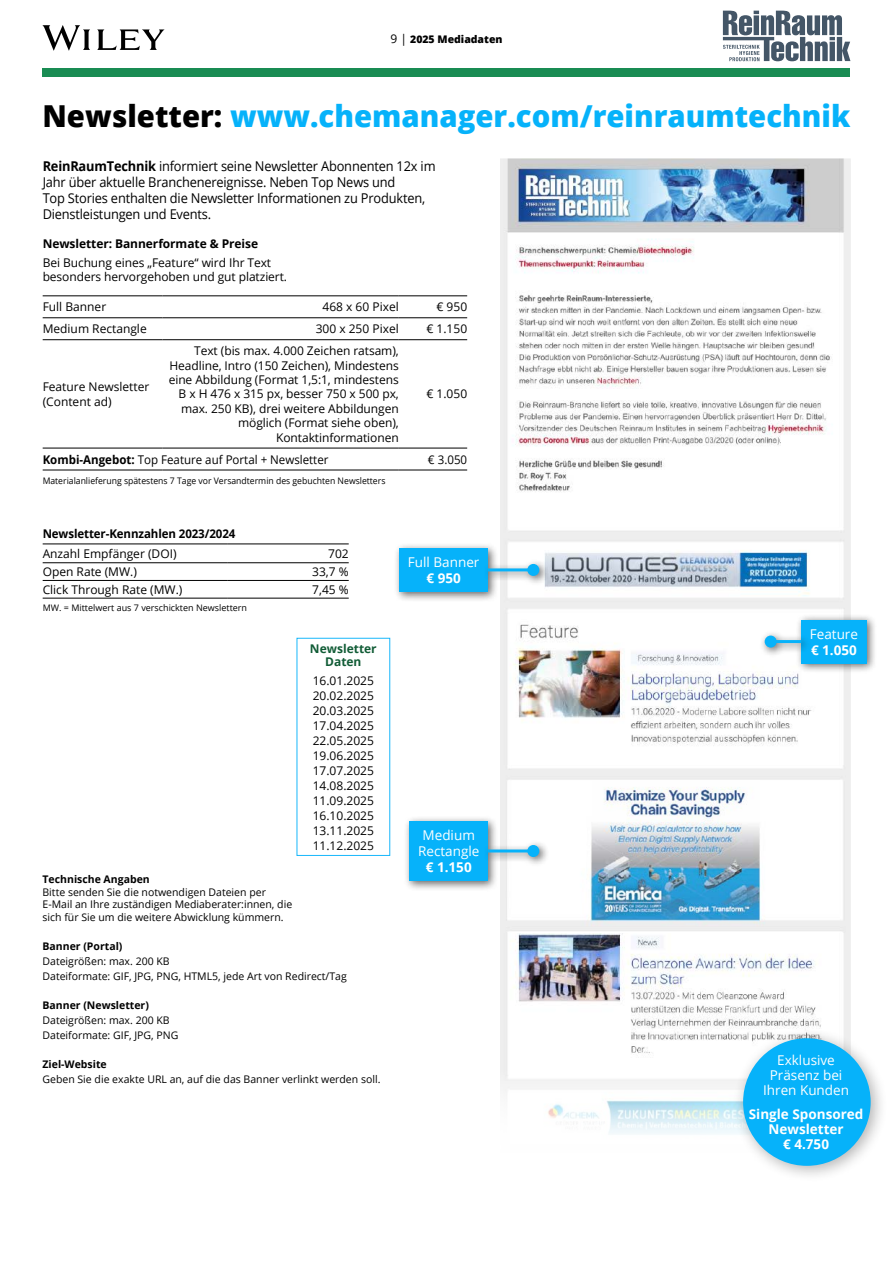
<style>
.page{position:relative;width:893px;height:1263px;background:#fff}
.page>*{position:absolute;margin:0;border:0;box-sizing:border-box;transform-origin:0 0}
.t1{font:800 30.3px "Open Sans";color:#06b2fa}
.t2{font:13.5px/16.2px "Open Sans";letter-spacing:-.015em;color:#000;scale:.95 1}
.t3{font:13.5px/15px "Open Sans";color:#fff;text-align:center}
.t4{font:700 13.5px/15px "Open Sans";color:#fff;text-align:center}
.t5{font:12px/15px "Open Sans";letter-spacing:-.005em;color:#000}
.t6{font:12px "Open Sans";letter-spacing:-.005em;color:#000;scale:.96 1}
.t7{font:700 12px "Open Sans";letter-spacing:-.005em;color:#000}
.t8{font:700 12px "Open Sans";letter-spacing:-.005em;color:#000;scale:.96 1}
.t9{font:700 12px "Open Sans";color:#115c36}
.t10{font:10.5px/12.6px "Open Sans";color:#000}
.t11{font:700 10.5px "Open Sans";color:#000}
.t12{font:800 10.5px "Open Sans";color:#000}
.t13{font:9px "Open Sans";color:#000;scale:.96 1}
.t14{font:9px "Open Sans";color:#000}
.s1{font-weight:400;font-size:12px}
.s2{color:#000}
.s3{font-weight:700}
</style>
<div class="page">
<svg style="left:723px;top:11px;width:127px;height:50px"></svg>
<div style="left:43px;top:68px;width:807px;height:9px;background:#198c53"></div>
<svg style="left:43px;top:25px;width:121px;height:26px"></svg>
<hr style="left:43px;top:544px;width:184px;height:1px;background:#000">
<hr style="left:227px;top:544px;width:122px;height:1px;background:#000">
<hr style="left:43px;top:562px;width:184px;height:1px;background:#000">
<hr style="left:227px;top:562px;width:122px;height:1px;background:#000">
<hr style="left:43px;top:580px;width:184px;height:1px;background:#000">
<hr style="left:227px;top:580px;width:122px;height:1px;background:#000">
<hr style="left:43px;top:598px;width:184px;height:1px;background:#000">
<hr style="left:227px;top:598px;width:122px;height:1px;background:#000">
<img style="left:500px;top:159px;width:350px;height:975px">
<div style="left:732px;top:1027px;width:156px;height:156px;background:#000;opacity:.3"></div>
<div style="left:743px;top:1038px;width:128px;height:128px;background:#06b2fa;border-radius:50%"></div>
<div style="left:393px;top:542px;width:105px;height:60px;background:#000;opacity:.6"></div>
<div style="left:399px;top:548px;width:89px;height:44px;background:#06b2fa"></div>
<div style="left:482px;top:558px;width:67px;height:28px;background:#000;opacity:.6"></div>
<hr style="left:488px;top:568px;width:45px;height:3px;background:#06b2fa">
<div style="left:527px;top:564px;width:12px;height:12px;background:#06b2fa;border-radius:50%"></div>
<img style="left:501px;top:766px;width:349px;height:166px">
<div style="left:403px;top:815px;width:95px;height:76px;background:#000;opacity:.6"></div>
<div style="left:410px;top:821px;width:78px;height:60px;background:#06b2fa"></div>
<div style="left:482px;top:839px;width:67px;height:28px;background:#000;opacity:.6"></div>
<hr style="left:488px;top:849px;width:45px;height:3px;background:#06b2fa">
<div style="left:527px;top:845px;width:12px;height:12px;background:#06b2fa;border-radius:50%"></div>
<hr style="left:43px;top:448px;width:119px;height:1px;background:#000">
<hr style="left:162px;top:448px;width:237px;height:1px;background:#000">
<hr style="left:43px;top:470px;width:119px;height:1px;background:#000">
<hr style="left:162px;top:470px;width:237px;height:1px;background:#000">
<hr style="left:43px;top:296px;width:119px;height:1px;background:#000">
<hr style="left:162px;top:296px;width:237px;height:1px;background:#000">
<hr style="left:399px;top:296px;width:68px;height:1px;background:#000">
<hr style="left:43px;top:317px;width:119px;height:1px;background:#000">
<hr style="left:162px;top:317px;width:237px;height:1px;background:#000">
<hr style="left:399px;top:317px;width:68px;height:1px;background:#000">
<hr style="left:43px;top:339px;width:119px;height:1px;background:#000">
<hr style="left:162px;top:339px;width:237px;height:1px;background:#000">
<hr style="left:399px;top:339px;width:68px;height:1px;background:#000">
<hr style="left:399px;top:448px;width:68px;height:1px;background:#000">
<hr style="left:399px;top:470px;width:68px;height:1px;background:#000">
<div style="left:795px;top:614px;width:82px;height:60px;background:#000;opacity:.6"></div>
<div style="left:801px;top:620px;width:65px;height:43px;background:#06b2fa"></div>
<div style="left:759px;top:630px;width:52px;height:27px;background:#000;opacity:.6"></div>
<hr style="left:771px;top:640px;width:30px;height:3px;background:#06b2fa">
<div style="left:765px;top:635px;width:12px;height:12px;background:#06b2fa;border-radius:50%"></div>
<div style="left:297px;top:638px;width:93px;height:218px;border:1px solid #18b7fb"></div>
<p class="t12" style="left:390px;top:31px;width:114px"><span class="s1">9 |</span> 2025 Mediadaten</p>
<h1 class="t1" style="left:43px;top:93px;width:809px"><span class="s2">Newsletter:</span> www.chemanager.com/reinraumtechnik</h1>
<p class="t2" style="left:43px;top:157px;width:415px"><span class="s3">ReinRaumTechnik</span> informiert seine Newsletter Abonnenten 12x im Jahr über aktuelle Branchenereignisse. Neben Top News und<br>Top Stories enthalten die Newsletter Informationen zu Produkten, Dienstleistungen und Events.</p>
<p class="t7" style="left:43px;top:235px;width:217px">Newsletter: Bannerformate &amp; Preise</p>
<p class="t5" style="left:43px;top:255px;width:246px;line-height:14.4px">Bei Buchung eines „Feature“ wird Ihr Text besonders hervorgehoben und gut platziert.</p>
<p class="t5" style="left:43px;top:299px;width:65px">Full Banner</p>
<p class="t5" style="left:323px;top:299px;width:78px">468 x 60 Pixel</p>
<p class="t5" style="left:436px;top:299px;width:32px">€ 950</p>
<p class="t5" style="left:43px;top:321px;width:106px">Medium Rectangle</p>
<p class="t5" style="left:316px;top:321px;width:85px">300 x 250 Pixel</p>
<p class="t5" style="left:426px;top:321px;width:42px">€ 1.150</p>
<p class="t5" style="left:43px;top:379px;width:108px;line-height:14.4px">Feature Newsletter (Content ad)</p>
<p class="t5" style="left:169px;top:343px;width:232px;line-height:14.4px;text-align:right">Text (bis max. 4.000 Zeichen ratsam), Headline, Intro (150 Zeichen), Mindestens eine Abbildung (Format 1,5:1, mindestens B x H 476 x 315 px, besser 750 x 500 px, max. 250 KB), drei weitere Abbildungen möglich (Format siehe oben), Kontaktinformationen</p>
<p class="t5" style="left:426px;top:386px;width:42px">€ 1.050</p>
<p class="t6" style="left:43px;top:451px;width:299px"><span class="s3">Kombi-Angebot:</span> Top Feature auf Portal + Newsletter</p>
<p class="t6" style="left:428px;top:451px;width:42px">€ 3.050</p>
<p class="t13" style="left:43px;top:475px;width:359px">Materialanlieferung spätestens 7 Tage vor Versandtermin des gebuchten Newsletters</p>
<p class="t8" style="left:43px;top:525px;width:202px">Newsletter-Kennzahlen 2023/2024</p>
<p class="t5" style="left:43px;top:546px;width:135px">Anzahl Empfänger (DOI)</p>
<p class="t5" style="left:328px;top:546px;width:22px">702</p>
<p class="t5" style="left:43px;top:564px;width:96px">Open Rate (MW.)</p>
<p class="t5" style="left:312px;top:564px;width:38px">33,7 %</p>
<p class="t5" style="left:43px;top:582px;width:141px">Click Through Rate (MW.)</p>
<p class="t5" style="left:312px;top:582px;width:38px">7,45 %</p>
<p class="t14" style="left:43px;top:602px;width:206px">MW. = Mittelwert aus 7 verschickten Newslettern</p>
<p class="t3" style="left:408px;top:554px;width:73px">Full Banner</p>
<p class="t4" style="left:426px;top:570px;width:36px">€ 950</p>
<p class="t3" style="left:810px;top:626px;width:50px">Feature</p>
<p class="t9" style="left:310px;top:640px;width:68px">Newsletter</p>
<p class="t4" style="left:811px;top:642px;width:47px">€ 1.050</p>
<p class="t9" style="left:325px;top:653px;width:38px">Daten</p>
<p class="t5" style="left:313px;top:673px;width:63px;text-align:justify">16.01.2025<br>20.02.2025<br>20.03.2025<br>17.04.2025<br>22.05.2025<br>19.06.2025<br>17.07.2025<br>14.08.2025<br>11.09.2025<br>16.10.2025<br>13.11.2025<br>11.12.2025</p>
<p class="t3" style="left:418px;top:827px;width:63px;line-height:16.2px">Medium<br>Rectangle</p>
<p class="t4" style="left:426px;top:860px;width:47px">€ 1.150</p>
<p class="t11" style="left:43px;top:872px;width:109px">Technische Angaben</p>
<p class="t10" style="left:43px;top:885px;width:251px">Bitte senden Sie die notwendigen Dateien per<br>E-Mail an Ihre zuständigen Mediaberater:innen, die sich für Sie um die weitere Abwicklung kümmern.</p>
<p class="t11" style="left:43px;top:939px;width:81px">Banner (Portal)</p>
<p class="t10" style="left:43px;top:953px;width:306px;line-height:14.7px">Dateigrößen: max. 200 KB<br>Dateiformate: GIF, JPG, PNG, HTML5, jede Art von Redirect/Tag</p>
<p class="t11" style="left:43px;top:998px;width:108px">Banner (Newsletter)</p>
<p class="t10" style="left:43px;top:1012px;width:137px;line-height:14.7px">Dateigrößen: max. 200 KB<br>Dateiformate: GIF, JPG, PNG</p>
<p class="t11" style="left:43px;top:1057px;width:66px">Ziel-Website</p>
<p class="t10" style="left:43px;top:1072px;width:339px">Geben Sie die exakte URL an, auf die das Banner verlinkt werden soll.</p>
<p class="t3" style="left:763px;top:1053px;width:87px">Exklusive<br>Präsenz bei<br>Ihren Kunden</p>
<p class="t4" style="left:749px;top:1106px;width:116px">Single Sponsored<br>Newsletter<br>€ 4.750</p>
</div>
